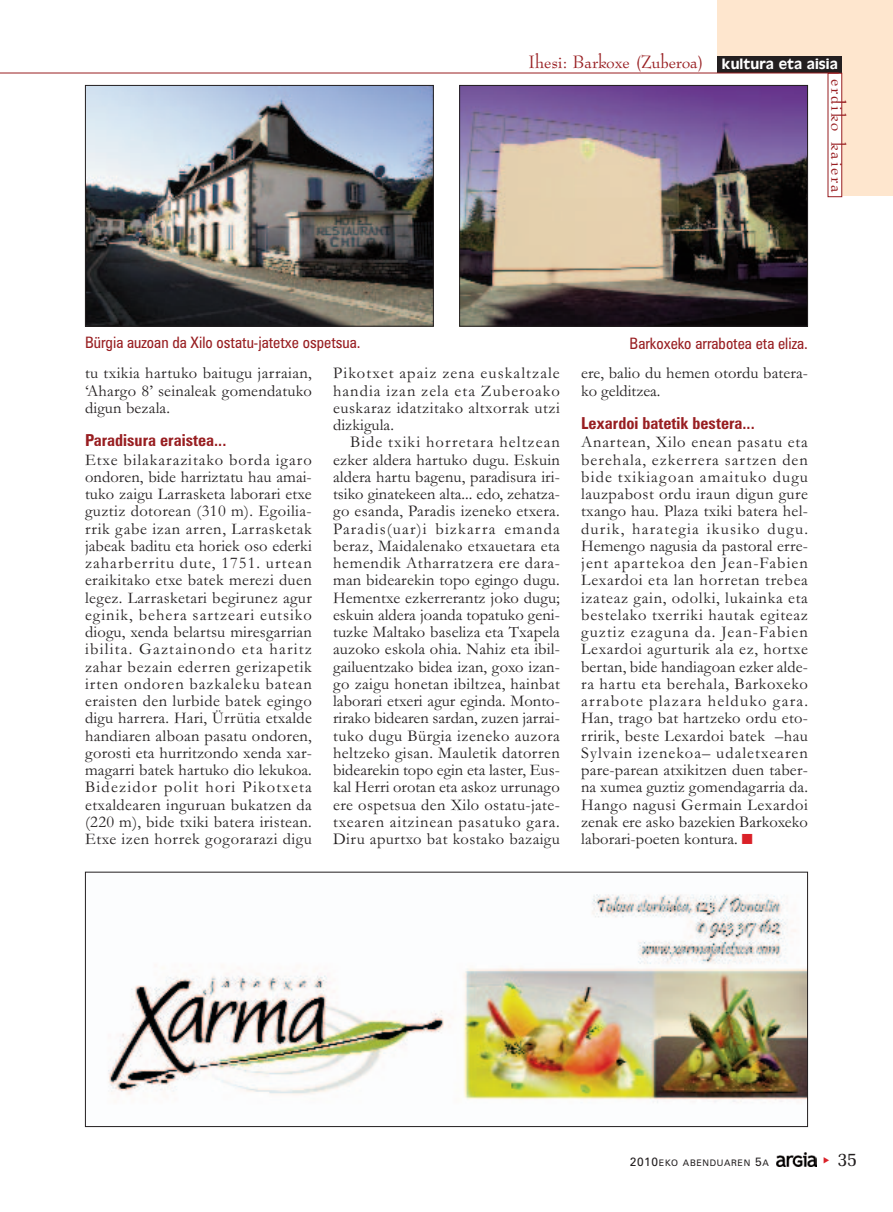
<style>
.page{position:relative;width:893px;height:1212px;background:#fff}
.page>*{position:absolute;margin:0;border:0;box-sizing:border-box;transform-origin:0 0}
.t1{font:21px "Bernadette";color:#981e21}
.t2{font:21px "Bernadette";letter-spacing:.09em;color:#981e21}
.t3{font:19.5px "Memoir";color:#231f20}
.t4{font:16.5px/17.2px "Garamond";letter-spacing:.02em;color:#231f20;text-align:justify}
.t5{font:700 condensed 16.5px "Zurich BT";color:#981e21}
.t6{font:condensed 15.75px "Zurich BT";color:#981e21}
.t7{font:15px "Antique Olive";letter-spacing:.005em;color:#fff}
.t8{font:9px "Zurich BT";letter-spacing:.075em;color:#231f20}
.s1{color:#da2128}
.s2{font-size:12px}
</style>
<div class="page">
<img style="left:777px;top:1152px;width:39px;height:14px">
<div style="left:717px;top:0;width:158px;height:59px;background:#fee6ce"></div>
<div style="left:835px;top:0;width:58px;height:196px;background:#fee6ce"></div>
<div style="left:717px;top:57px;width:125px;height:16px;background:#231f20"></div>
<div style="left:828px;top:74px;width:13px;height:122px;background:#fff"></div>
<div style="left:828px;top:73px;width:14px;height:124px;border:1px solid #981e21"></div>
<hr style="left:0;top:73px;width:839px;height:1px;background:#981e21">
<img style="left:108px;top:894px;width:698px;height:209px">
<div style="left:85px;top:872px;width:723px;height:255px;border:1px solid #231f20"></div>
<img style="left:87px;top:87px;width:345px;height:238px">
<div style="left:85px;top:85px;width:349px;height:242px;border:1px solid #231f20"></div>
<img style="left:461px;top:87px;width:345px;height:238px">
<div style="left:459px;top:85px;width:349px;height:242px;border:1px solid #231f20"></div>
<p class="t1" style="left:529px;top:50px;width:176px">Ihesi: Barkoxe (Zuberoa)</p>
<p class="t7" style="left:722px;top:55px;width:117px">kultura eta aisia</p>
<p class="t2" style="left:849px;top:79px;width:116px;rotate:90deg">erdiko kaiera</p>
<p class="t6" style="left:85px;top:333px;width:277px">Bürgia auzoan da Xilo ostatu-jatetxe ospetsua.</p>
<p class="t6" style="left:630px;top:334px;width:180px">Barkoxeko arrabotea eta eliza.</p>
<p class="t4" style="left:85px;top:364px;width:228px">tu txikia hartuko baitugu jarraian, ‘Ahargo 8’ seinaleak gomendatuko digun bezala.</p>
<p class="t5" style="left:85px;top:430px;width:143px">Paradisura eraistea...</p>
<p class="t4" style="left:85px;top:450px;width:228px">Etxe bilakarazitako borda igaro ondoren, bide harriztatu hau amai&shy;tuko zaigu Larrasketa laborari etxe guztiz dotorean (310 m). Egoilia&shy;rrik gabe izan arren, Larrasketak jabeak baditu eta horiek oso ederki zaharberritu dute, 1751. urtean eraikitako etxe batek merezi duen legez. Larrasketari begirunez agur eginik, behera sartzeari eutsiko diogu, xenda belartsu miresgarrian ibilita. Gaztainondo eta haritz zahar bezain ederren gerizapetik irten ondoren bazkaleku batean eraisten den lurbide batek egingo digu harrera. Hari, Ürrütia etxalde handiaren alboan pasatu ondoren, gorosti eta hurritzondo xenda xar&shy;magarri batek hartuko dio lekukoa.<br>Bidezidor polit hori Pikotxeta etxaldearen inguruan bukatzen da (220 m), bide txiki batera iristean.<br>Etxe izen horrek gogorarazi digu</p>
<p class="t4" style="left:333px;top:364px;width:228px">Pikotxet apaiz zena euskaltzale handia izan zela eta Zuberoako euskaraz idatzitako altxorrak utzi dizkigula.</p>
<p class="t4" style="left:333px;top:433px;width:228px;text-indent:17px">Bide txiki horretara heltzean ezker aldera hartuko dugu. Eskuin aldera hartu bagenu, paradisura iri&shy;tsiko ginatekeen alta... edo, zehatza&shy;go esanda, Paradis izeneko etxera.<br>Paradis(uar)i bizkarra emanda beraz, Maidalenako etxauetara eta hemendik Atharratzera ere dara&shy;man bidearekin topo egingo dugu.<br>Hementxe ezkerrerantz joko dugu; eskuin aldera joanda topatuko geni&shy;tuzke Maltako baseliza eta Txapela auzoko eskola ohia. Nahiz eta ibil&shy;gailuentzako bidea izan, goxo izan&shy;go zaigu honetan ibiltzea, hainbat laborari etxeri agur eginda. Monto&shy;rirako bidearen sardan, zuzen jarrai&shy;tuko dugu Bürgia izeneko auzora heltzeko gisan. Mauletik datorren bidearekin topo egin eta laster, Eus&shy;kal Herri orotan eta askoz urrunago ere ospetsua den Xilo ostatu-jate&shy;txearen aitzinean pasatuko gara.<br>Diru apurtxo bat kostako bazaigu</p>
<p class="t4" style="left:581px;top:364px;width:228px">ere, balio du hemen otordu batera&shy;ko gelditzea.</p>
<p class="t5" style="left:581px;top:413px;width:175px">Lexardoi batetik bestera...</p>
<p class="t4" style="left:581px;top:433px;width:228px">Anartean, Xilo enean pasatu eta berehala, ezkerrera sartzen den bide txikiagoan amaituko dugu lauzpabost ordu iraun digun gure txango hau. Plaza txiki batera hel&shy;durik, harategia ikusiko dugu.<br>Hemengo nagusia da pastoral erre&shy;jent apartekoa den Jean-Fabien Lexardoi eta lan horretan trebea izateaz gain, odolki, lukainka eta bestelako txerriki hautak egiteaz guztiz ezaguna da. Jean-Fabien Lexardoi agurturik ala ez, hortxe bertan, bide handiagoan ezker alde&shy;ra hartu eta berehala, Barkoxeko arrabote plazara helduko gara.<br>Han, trago bat hartzeko ordu eto&shy;rririk, beste Lexardoi batek –hau Sylvain izenekoa– udaletxearen pare-parean atxikitzen duen taber&shy;na xumea guztiz gomendagarria da.<br>Hango nagusi Germain Lexardoi zenak ere asko bazekien Barkoxeko laborari-poeten kontura. <span class="s1">■</span></p>
<p class="t8" style="left:630px;top:1158px;width:141px"><span class="s2">2010</span>EKO ABENDUAREN <span class="s2">5</span>A</p>
<p class="t3" style="left:837px;top:1148px;width:22px">35</p>
</div>
